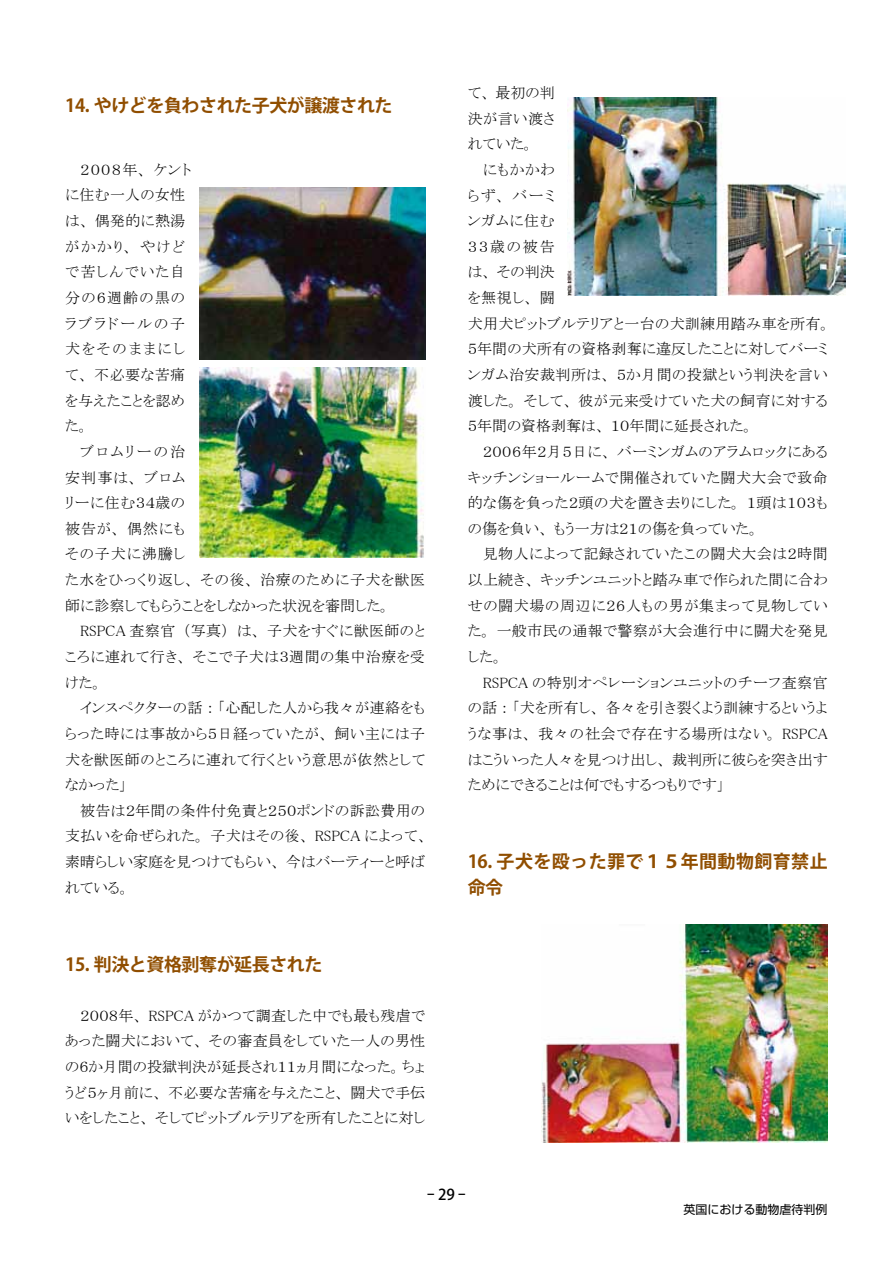
<style>
.page{position:relative;width:893px;height:1263px;background:#fff}
.page>*{position:absolute;margin:0;border:0;box-sizing:border-box;transform-origin:0 0}
.t1{font:700 18px "Koz Go Pro";letter-spacing:-.025em;color:#904e00}
.t2{font:700 18px/25.7px "Koz Go Pro";letter-spacing:.025em;color:#904e00}
.t3{font:15px/25.7px "MS P Mincho";letter-spacing:.02em;color:#000;text-align:justify}
.t4{font:15px/25.7px "MS P Mincho";letter-spacing:.04em;color:#000}
.t5{font:15px/25.7px "MS P Mincho";letter-spacing:.075em;color:#000}
.t6{font:500 15px "Koz Go Pro";color:#000}
.t7{font:12px "Shin Go Pro";color:#000}
</style>
<div class="page">
<img style="left:568px;top:98px;width:278px;height:198px">
<img style="left:542px;top:924px;width:286px;height:219px">
<img style="left:199px;top:187px;width:226px;height:172px">
<img style="left:199px;top:367px;width:225px;height:190px">
<p class="t1" style="left:65px;top:94px;width:329px">14. やけどを負わされた子犬が譲渡された</p>
<p class="t5" style="left:65px;top:157px;width:128px;text-indent:15px">２００８年、ケントに住む一人の女性は、偶発的に熱湯がかかり、やけどで苦しんでいた自分の６週齢の黒のラブラドールの子犬をそのままにして、不必要な苦痛を与えたことを認めた。</p>
<p class="t4" style="left:65px;top:439px;width:361px;text-indent:15px">ブロムリーの治<br>安判事は、ブロム<br>リーに住む３４歳の<br>被告が、偶然にも<br>その子犬に沸騰し<br>た水をひっくり返し、その後、治療のために子犬を獣医師に診察してもらうことをしなかった状況を審問した。</p>
<p class="t3" style="left:65px;top:618px;width:361px;text-indent:15px">RSPCA 査察官（写真）は、子犬をすぐに獣医師のところに連れて行き、そこで子犬は３週間の集中治療を受けた。</p>
<p class="t3" style="left:65px;top:695px;width:362px;text-indent:15px">インスペクターの話：「心配した人から我々が連絡をもらった時には事故から５日経っていたが、飼い主には子犬を獣医師のところに連れて行くという意思が依然としてなかった」</p>
<p class="t3" style="left:65px;top:797px;width:364px;text-align:left;text-indent:15px">被告は２年間の条件付免責と２５０ポンドの訴訟費用の支払いを命ぜられた。子犬はその後、 RSPCA によって、素晴らしい家庭を見つけてもらい、今はバーティーと呼ばれている。</p>
<p class="t1" style="left:65px;top:953px;width:259px">15. 判決と資格剥奪が延長された</p>
<p class="t3" style="left:65px;top:1002px;width:362px;text-indent:15px">２００８年、 RSPCA がかつて調査した中でも最も残虐であった闘犬において、その審査員をしていた一人の男性の６か月間の投獄判決が延長され１１ヵ月間になった。ちょうど５ヶ月前に、不必要な苦痛を与えたこと、闘犬で手伝いをしたこと、そしてピットブルテリアを所有したことに対し</p>
<p class="t3" style="left:468px;top:80px;width:89px">て、最初の判決が言い渡されていた。</p>
<p class="t3" style="left:468px;top:157px;width:364px;text-align:left;text-indent:15px">にもかかわ<br>らず、バーミ<br>ンガムに住む<br>３３歳の被告<br>は、その判決<br>を無視し、闘<br>犬用犬ピットブルテリアと一台の犬訓練用踏み車を所有。<br>５年間の犬所有の資格剥奪に違反したことに対してバーミンガム治安裁判所は、５か月間の投獄という判決を言い渡した。そして、彼が元来受けていた犬の飼育に対する<br>５年間の資格剥奪は、１０年間に延長された。</p>
<p class="t3" style="left:468px;top:439px;width:361px;text-indent:15px">２００６年２月５日に、バーミンガムのアラムロックにあるキッチンショールームで開催されていた闘犬大会で致命的な傷を負った２頭の犬を置き去りにした。１頭は１０３もの傷を負い、もう一方は２１の傷を負っていた。</p>
<p class="t3" style="left:468px;top:541px;width:362px;text-indent:15px">見物人によって記録されていたこの闘犬大会は２時間以上続き、キッチンユニットと踏み車で作られた間に合わせの闘犬場の周辺に２６人もの男が集まって見物していた。一般市民の通報で警察が大会進行中に闘犬を発見した。</p>
<p class="t3" style="left:468px;top:669px;width:361px;text-indent:15px">RSPCA の特別オペレーションユニットのチーフ査察官の話：「犬を所有し、各々を引き裂くよう訓練するというような事は、我々の社会で存在する場所はない。 RSPCAはこういった人々を見つけ出し、裁判所に彼らを突き出すためにできることは何でもするつもりです」</p>
<p class="t2" style="left:468px;top:850px;width:361px">16. 子犬を殴った罪で１５年間動物飼育禁止命令</p>
<p class="t6" style="left:427px;top:1184px;width:40px">- 29 -</p>
<p class="t7" style="left:684px;top:1200px;width:145px">英国における動物虐待判例</p>
</div>
